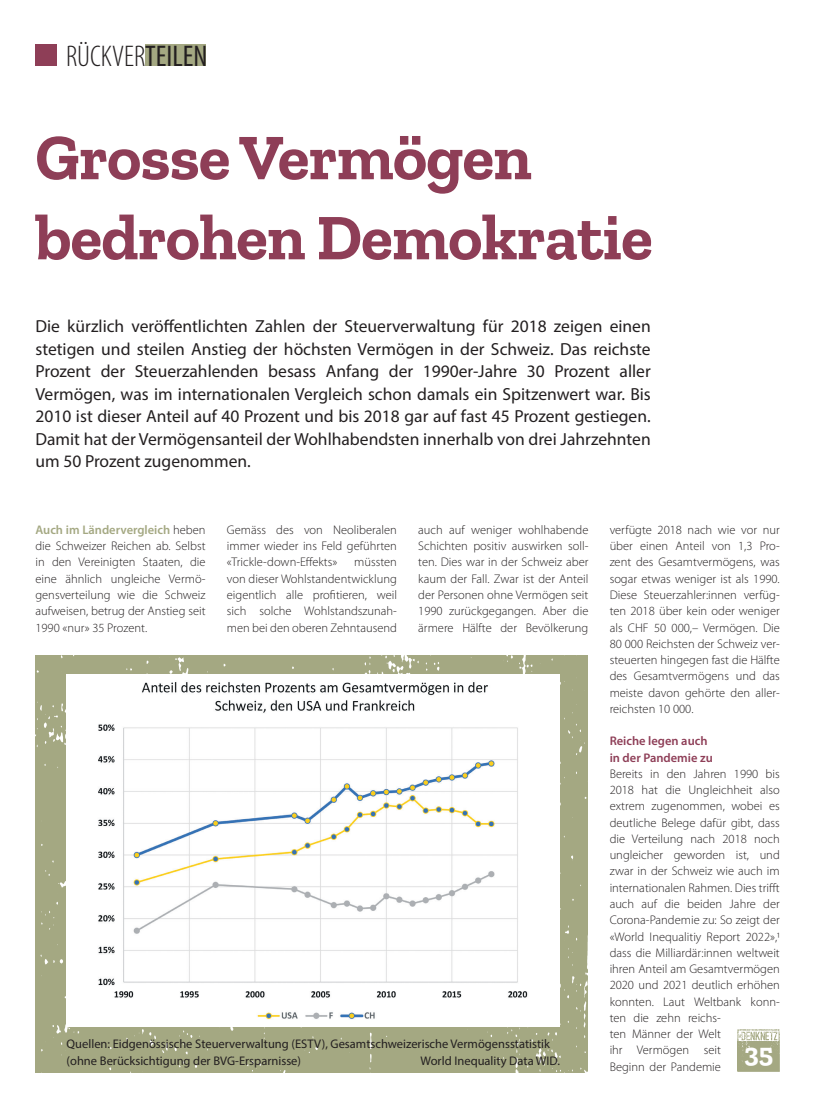
<style>
.page{position:relative;width:833px;height:1117px;background:#fff}
.page>*{position:absolute;margin:0;border:0;box-sizing:border-box;transform-origin:0 0}
.t1{font:700 65px/80px "Zilla Slab";letter-spacing:-.01em;color:#8e3e57}
.t2{font:300 condensed 30px "Myriad Pro";color:#231f20}
.t3{font:700 27.5px "Zilla Slab";color:#fff}
.t4{font:17.5px/22.5px "Myriad Pro";color:#231f20;text-align:justify}
.t5{font:300 12.5px/16.2px "Myriad Pro";color:#231f20;text-align:justify}
.t6{font:12.5px/16.2px "Myriad Pro";color:#231f20}
.t7{font:600 12.5px/16.2px "Myriad Pro";color:#8e3e57}
.s1{font-weight:400}
.s2{font-weight:600;color:#a4a882}
</style>
<div class="page">
<img style="left:737px;top:1029px;width:43px;height:42px">
<div style="left:145px;top:45px;width:61px;height:21px;background:#a4a882"></div>
<div style="left:35px;top:44px;width:22px;height:22px;background:#8e3e57"></div>
<div style="left:35px;top:655px;width:553px;height:417px;background:#a4a882"></div>
<img style="left:95px;top:674px;width:437px;height:352px">
<div style="left:532px;top:674px;width:28px;height:352px;background:#fff"></div>
<div style="left:67px;top:674px;width:28px;height:352px;background:#fff"></div>
<h2 class="t2" style="left:66px;top:38px;width:143px">RÜCKVER<span class="s1">TEILEN</span></h2>
<h1 class="t1" style="left:35px;top:118px;width:618px">Grosse Vermögen bedrohen Demokratie</h1>
<p class="t4" style="left:35px;top:315px;width:617px">Die kürzlich veröffentlichten Zahlen der Steuerverwaltung für 2018 zeigen einen stetigen und steilen Anstieg der höchsten Vermögen in der Schweiz. Das reichste Prozent der Steuerzahlenden besass Anfang der 1990er-Jahre 30 Prozent aller Vermögen, was im internationalen Vergleich schon damals ein Spitzenwert war. Bis 2010 ist dieser Anteil auf 40 Prozent und bis 2018 gar auf fast 45 Prozent gestiegen.<br>Damit hat der Vermögensanteil der Wohlhabendsten innerhalb von drei Jahrzehnten um 50 Prozent zugenommen.</p>
<p class="t5" style="left:35px;top:521px;width:172px"><span class="s2">Auch im Ländervergleich</span> heben die Schweizer Reichen ab. Selbst in den Vereinigten Staaten, die eine ähnlich ungleiche Vermö&shy;gensverteilung wie die Schweiz aufweisen, betrug der Anstieg seit 1990 «nur» 35 Prozent.</p>
<p class="t5" style="left:609px;top:521px;width:172px">verfügte 2018 nach wie vor nur über einen Anteil von 1,3 Pro&shy;zent des Gesamtvermögens, was sogar etwas weniger ist als 1990.<br>Diese Steuerzahler:innen verfüg&shy;ten 2018 über kein oder weniger als CHF 50 000,– Vermögen. Die 80 000 Reichsten der Schweiz ver&shy;steuerten hingegen fast die Hälfte des Gesamtvermögens und das meiste davon gehörte den aller&shy;reichsten 10 000.</p>
<p class="t7" style="left:609px;top:732px;width:105px">Reiche legen auch in der Pandemie zu</p>
<p class="t5" style="left:609px;top:765px;width:172px;text-align:left">Bereits in den Jahren 1990 bis<br>2018 hat die Ungleichheit also extrem zugenommen, wobei es deutliche Belege dafür gibt, dass die Verteilung nach 2018 noch ungleicher geworden ist, und zwar in der Schweiz wie auch im internationalen Rahmen. Dies trifft auch auf die beiden Jahre der<br>Corona-Pandemie zu: So zeigt der «World Inequalitiy Report 2022»,1 dass die Milliardär:innen weltweit ihren Anteil am Gesamtvermögen<br>2020 und 2021 deutlich erhöhen konnten. Laut Weltbank konn&shy;ten die zehn reichs-<br>ten Männer der Welt<br>ihr Vermögen seit<br>Beginn der Pandemie</p>
<p class="t5" style="left:418px;top:521px;width:172px">auch auf weniger wohlhabende Schichten positiv auswirken soll&shy;ten. Dies war in der Schweiz aber kaum der Fall. Zwar ist der Anteil der Personen ohne Vermögen seit 1990 zurückgegangen. Aber die ärmere Hälfte der Bevölkerung</p>
<p class="t5" style="left:227px;top:521px;width:172px">Gemäss des von Neoliberalen immer wieder ins Feld geführten «Trickle-down-Effekts»</p>
<p class="t5" style="left:227px;top:554px;width:172px;text-indent:127px">müssten von dieser Wohlstandentwicklung eigentlich alle profitieren, weil sich solche Wohlstandszunah&shy;men bei den oberen Zehntausend</p>
<p class="t6" style="left:67px;top:1035px;width:485px">Quellen: Eidgenössische Steuerverwaltung (ESTV), Gesamtschweizerische Vermögensstatistik (ohne Berücksichtigung der BVG-Ersparnisse)</p>
<h3 class="t3" style="left:744px;top:1036px;width:31px">35</h3>
<p class="t6" style="left:420px;top:1051px;width:141px">World Inequality Data WID.</p>
</div>
